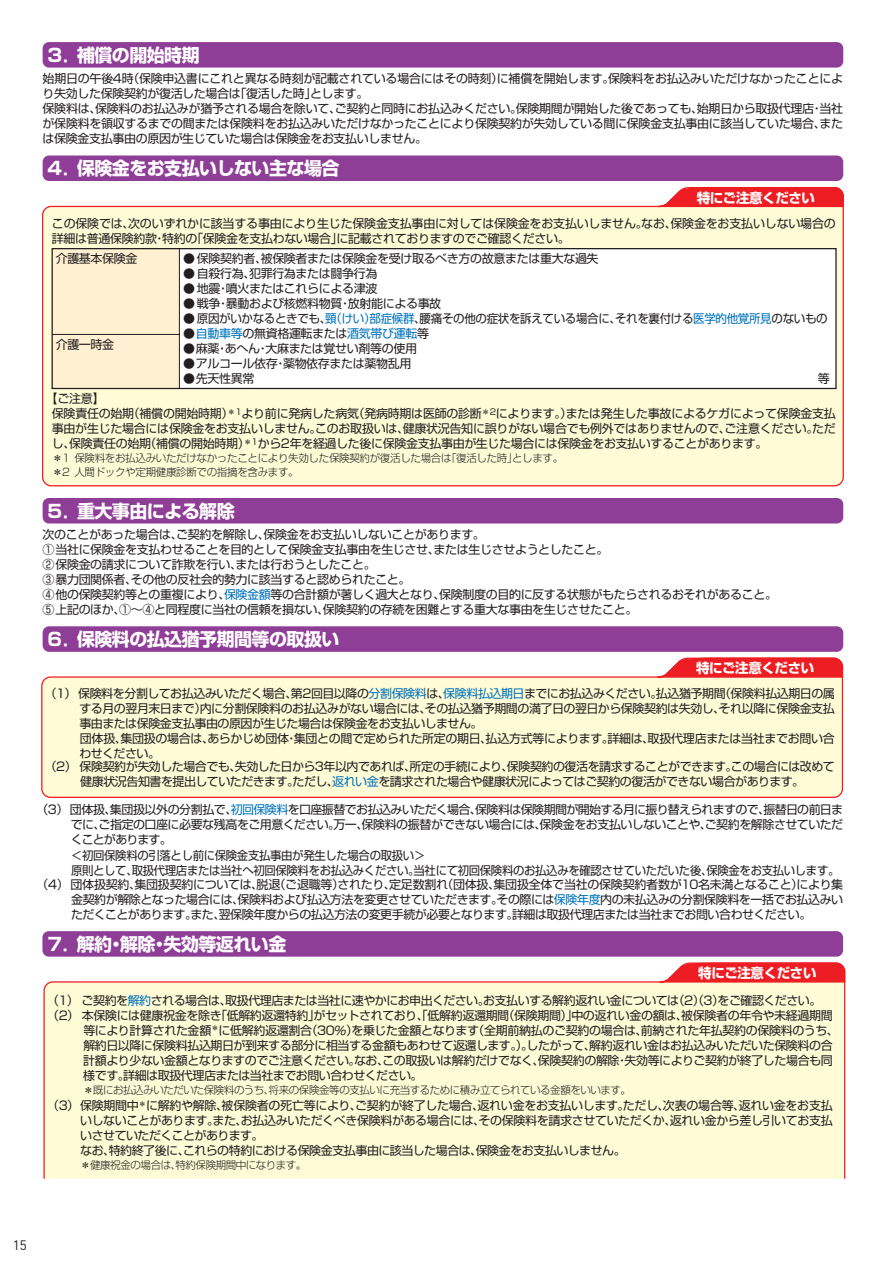
<style>
.page{position:relative;width:893px;height:1263px;background:#fff}
.page>*{position:absolute;margin:0;border:0;box-sizing:border-box;transform-origin:0 0}
.t1{font:700 18px "Shin Go";letter-spacing:-.03em;color:#fff}
.t2{font:700 13.5px "Shin Go";letter-spacing:-.03em;color:#fff}
.t3{font:13.5px "DIN";color:#231f20}
.t4{font:12px/15px "Shin Go";letter-spacing:-.03em;color:#231f20}
.t5{font:12px/15px "Shin Go";letter-spacing:-.03em;color:#231f20;scale:.95 1}
.t6{font:300 10.5px/13.5px "Shin Go";letter-spacing:-.035em;color:#231f20}
.s1{color:#0072bc}
</style>
<div class="page">
<div style="left:41px;top:676px;width:803px;height:122px;background:#fffbd6"></div>
<svg style="left:656px;top:657px;width:188px;height:21px;background:#ef383c"></svg>
<div style="left:43px;top:42px;width:800px;height:26px;background:#8f3e97;border-radius:6px"></div>
<div style="left:43px;top:155px;width:800px;height:26px;background:#8f3e97;border-radius:6px"></div>
<div style="left:42px;top:205px;width:802px;height:282px;background:#fffbd6"></div>
<svg style="left:657px;top:186px;width:187px;height:22px;background:#f04145"></svg>
<div style="left:43px;top:626px;width:800px;height:26px;background:#8f3e97;border-radius:6px"></div>
<div style="left:43px;top:498px;width:800px;height:25px;background:#8f3e97;border-radius:6px"></div>
<div style="left:180px;top:249px;width:656px;height:140px;background:#fff"></div>
<div style="left:52px;top:249px;width:128px;height:140px;background:#fef0d0"></div>
<hr style="left:179px;top:249px;width:1px;height:139px;background:#231f20">
<hr style="left:52px;top:334px;width:128px;height:1px;background:#231f20">
<div style="left:52px;top:248px;width:785px;height:141px;border:1px solid #231f20"></div>
<div style="left:42px;top:931px;width:801px;height:26px;background:#8f3e97;border-radius:6px"></div>
<div style="left:43px;top:981px;width:803px;height:198px;background:#fffbd6"></div>
<svg style="left:659px;top:962px;width:187px;height:21px;background:#ef373b"></svg>
<h1 class="t1" style="left:48px;top:48px;width:154px">3．補償の開始時期</h1>
<p class="t4" style="left:43px;top:73px;width:802px">始期日の午後4時（保険申込書にこれと異なる時刻が記載されている場合にはその時刻）に補償を開始します。保険料をお払込みいただけなかったことにより失効した保険契約が復活した場合は「復活した時」とします。<br>保険料は、保険料のお払込みが猶予される場合を除いて、ご契約と同時にお払込みください。保険期間が開始した後であっても、始期日から取扱代理店・当社が保険料を領収するまでの間または保険料をお払込みいただけなかったことにより保険契約が失効している間に保険金支払事由に該当していた場合、または保険金支払事由の原因が生じていた場合は保険金をお支払いしません。</p>
<h1 class="t1" style="left:48px;top:162px;width:293px">4．保険金をお支払いしない主な場合</h1>
<p class="t2" style="left:697px;top:192px;width:120px">特にご注意ください</p>
<p class="t4" style="left:52px;top:217px;width:785px">この保険では、次のいずれかに該当する事由により生じた保険金支払事由に対しては保険金をお支払いしません。なお、保険金をお支払いしない場合の詳細は普通保険約款・特約の「保険金を支払わない場合」に記載されておりますのでご確認ください。</p>
<p class="t4" style="left:56px;top:252px;width:83px">介護基本保険金</p>
<p class="t4" style="left:56px;top:338px;width:60px">介護一時金</p>
<p class="t4" style="left:183px;top:252px;width:417px">● 保険契約者、被保険者または保険金を受け取るべき方の故意または重大な過失</p>
<p class="t4" style="left:183px;top:267px;width:196px">● 自殺行為、犯罪行為または闘争行為</p>
<p class="t4" style="left:183px;top:282px;width:196px">● 地震・噴火またはこれらによる津波</p>
<p class="t4" style="left:183px;top:297px;width:260px">● 戦争・暴動および核燃料物質・放射能による事故</p>
<p class="t4" style="left:183px;top:312px;width:646px">● 原因がいかなるときでも、<span class="s1">頸（けい）部症候群</span>、腰痛その他の症状を訴えている場合に、それを裏付ける<span class="s1">医学的他覚所見</span>のないもの</p>
<p class="t4" style="left:183px;top:327px;width:247px">● <span class="s1">自動車等</span>の無資格運転または<span class="s1">酒気帯び運転</span>等</p>
<p class="t4" style="left:183px;top:342px;width:235px">● 麻薬・あへん・大麻または覚せい剤等の使用</p>
<p class="t4" style="left:183px;top:357px;width:230px">● アルコール依存・薬物依存または薬物乱用</p>
<p class="t4" style="left:183px;top:372px;width:73px">● 先天性異常</p>
<p class="t4" style="left:818px;top:372px;width:13px">等</p>
<p class="t4" style="left:52px;top:393px;width:785px;text-indent:-6px">【ご注意】<br>保険責任の始期（補償の開始時期）<sup>＊1</sup>より前に発病した病気（発病時期は医師の診断<sup>＊2</sup>によります。）または発生した事故によるケガによって保険金支払事由が生じた場合には保険金をお支払いしません。このお取扱いは、健康状況告知に誤りがない場合でも例外ではありませんので、ご注意ください。ただし、保険責任の始期（補償の開始時期）<sup>＊1</sup>から2年を経過した後に保険金支払事由が生じた場合には保険金をお支払いすることがあります。</p>
<p class="t6" style="left:52px;top:453px;width:513px">＊1 保険料をお払込みいただけなかったことにより失効した保険契約が復活した場合は「復活した時」とします。＊2 人間ドックや定期健康診断での指摘を含みます。</p>
<h1 class="t1" style="left:48px;top:504px;width:189px">5．重大事由による解除</h1>
<p class="t4" style="left:43px;top:529px;width:736px">次のことがあった場合は、ご契約を解除し、保険金をお支払いしないことがあります。<br>① 当社に保険金を支払わせることを目的として保険金支払事由を生じさせ、または生じさせようとしたこと。<br>② 保険金の請求について詐欺を行い、または行おうとしたこと。<br>③ 暴力団関係者、その他の反社会的勢力に該当すると認められたこと。<br>④ 他の保険契約等との重複により、<span class="s1">保険金額</span>等の合計額が著しく過大となり、保険制度の目的に反する状態がもたらされるおそれがあること。⑤ 上記のほか、①～④と同程度に当社の信頼を損ない、保険契約の存続を困難とする重大な事由を生じさせたこと。</p>
<h1 class="t1" style="left:48px;top:632px;width:293px">6．保険料の払込猶予期間等の取扱い</h1>
<p class="t2" style="left:696px;top:663px;width:120px">特にご注意ください</p>
<p class="t4" style="left:45px;top:687px;width:792px">（1） 保険料を分割してお払込みいただく場合、第2回目以降の<span class="s1">分割保険料</span>は、<span class="s1">保険料払込期日</span>までにお払込みください。払込猶予期間（保険料払込期日の属</p>
<p class="t4" style="left:79px;top:702px;width:757px">する月の翌月末日まで）内に分割保険料のお払込みがない場合には、その払込猶予期間の満了日の翌日から保険契約は失効し、それ以降に保険金支払</p>
<p class="t4" style="left:79px;top:717px;width:405px">事由または保険金支払事由の原因が生じた場合は保険金をお支払いしません。</p>
<p class="t4" style="left:49px;top:732px;width:787px">　　 団体扱、集団扱の場合は、あらかじめ団体・集団との間で定められた所定の期日、払込方式等によります。詳細は、取扱代理店または当社までお問い合</p>
<p class="t4" style="left:79px;top:747px;width:82px">わせください。</p>
<p class="t4" style="left:45px;top:761px;width:792px;text-align:center">（2） 保険契約が失効した場合でも、失効した日から3年以内であれば、所定の手続により、保険契約の復活を請求することができます。この場合には改めて健康状況告知書を提出していただきます。ただし、<span class="s1">返れい金</span>を請求された場合や健康状況によってはご契約の復活ができない場合があります。</p>
<p class="t4" style="left:71px;top:803px;width:774px;text-align:justify;text-indent:-34px">（3） 団体扱、集団扱以外の分割払で、<span class="s1">初回保険料</span>を口座振替でお払込みいただく場合、保険料は保険期間が開始する月に振り替えられますので、振替日の前日までに、ご指定の口座に必要な残高をご用意ください。万一、保険料の振替ができない場合には、保険金をお支払いしないことや、ご契約を解除させていただくことがあります。</p>
<p class="t5" style="left:71px;top:849px;width:810px">＜初回保険料の引落とし前に保険金支払事由が発生した場合の取扱い＞<br>原則として、取扱代理店または当社へ初回保険料をお払込みください。当社にて初回保険料のお払込みを確認させていただいた後、保険金をお支払いします。</p>
<p class="t4" style="left:71px;top:879px;width:774px;text-align:justify;text-indent:-35px">（4） 団体扱契約、集団扱契約については、脱退（ご退職等）されたり、定足数割れ（団体扱、集団扱全体で当社の保険契約者数が10名未満となること）により集金契約が解除となった場合には、保険料および払込方法を変更させていただきます。その際には<span class="s1">保険年度</span>内の未払込みの分割保険料を一括でお払込みいただくことがあります。また、翌保険年度からの払込方法の変更手続が必要となります。詳細は取扱代理店または当社までお問い合わせください。</p>
<h1 class="t1" style="left:47px;top:937px;width:240px">7．解約・解除・失効等返れい金</h1>
<p class="t2" style="left:698px;top:968px;width:120px">特にご注意ください</p>
<p class="t4" style="left:47px;top:995px;width:776px">（1） ご契約を<span class="s1">解約</span>される場合は、取扱代理店または当社に速やかにお申出ください。お支払いする解約返れい金については（2）（3）をご確認ください。</p>
<p class="t4" style="left:47px;top:1010px;width:787px">（2） 本保険には健康祝金を除き「低解約返還特約」がセットされており、「低解約返還期間（保険期間）」中の返れい金の額は、被保険者の年令や未経過期間</p>
<p class="t4" style="left:83px;top:1025px;width:757px">等により計算された金額<sup>＊</sup>に低解約返還割合（30％）を乗じた金額となります（全期前納払のご契約の場合は、前納された年払契約の保険料のうち、</p>
<p class="t4" style="left:83px;top:1040px;width:751px">解約日以降に保険料払込期日が到来する部分に相当する金額もあわせて返還します。）。したがって、解約返れい金はお払込みいただいた保険料の合</p>
<p class="t4" style="left:83px;top:1055px;width:751px">計額より少ない金額となりますのでご注意ください。なお、この取扱いは解約だけでなく、保険契約の解除・失効等によりご契約が終了した場合も同</p>
<p class="t4" style="left:83px;top:1070px;width:341px">様です。詳細は取扱代理店または当社までお問い合わせください。</p>
<p class="t6" style="left:83px;top:1085px;width:549px">＊既にお払込みいただいた保険料のうち、将来の保険金等の支払いに充当するために積み立てられている金額をいいます。</p>
<p class="t4" style="left:80px;top:1100px;width:754px;text-indent:-33px">（3）保険期間中<sup>＊</sup>に解約や解除、被保険者の死亡等により、ご契約が終了した場合、返れい金をお支払いします。ただし、次表の場合等、返れい金をお支払いしないことがあります。また、お払込みいただくべき保険料がある場合には、その保険料を請求させていただくか、返れい金から差し引いてお支払いさせていただくことがあります。<br>なお、特約終了後に、これらの特約における保険金支払事由に該当した場合は、保険金をお支払いしません。</p>
<p class="t6" style="left:80px;top:1160px;width:228px">＊健康祝金の場合は、特約保険期間中になります。</p>
<p class="t3" style="left:13px;top:1237px;width:16px">15</p>
</div>
